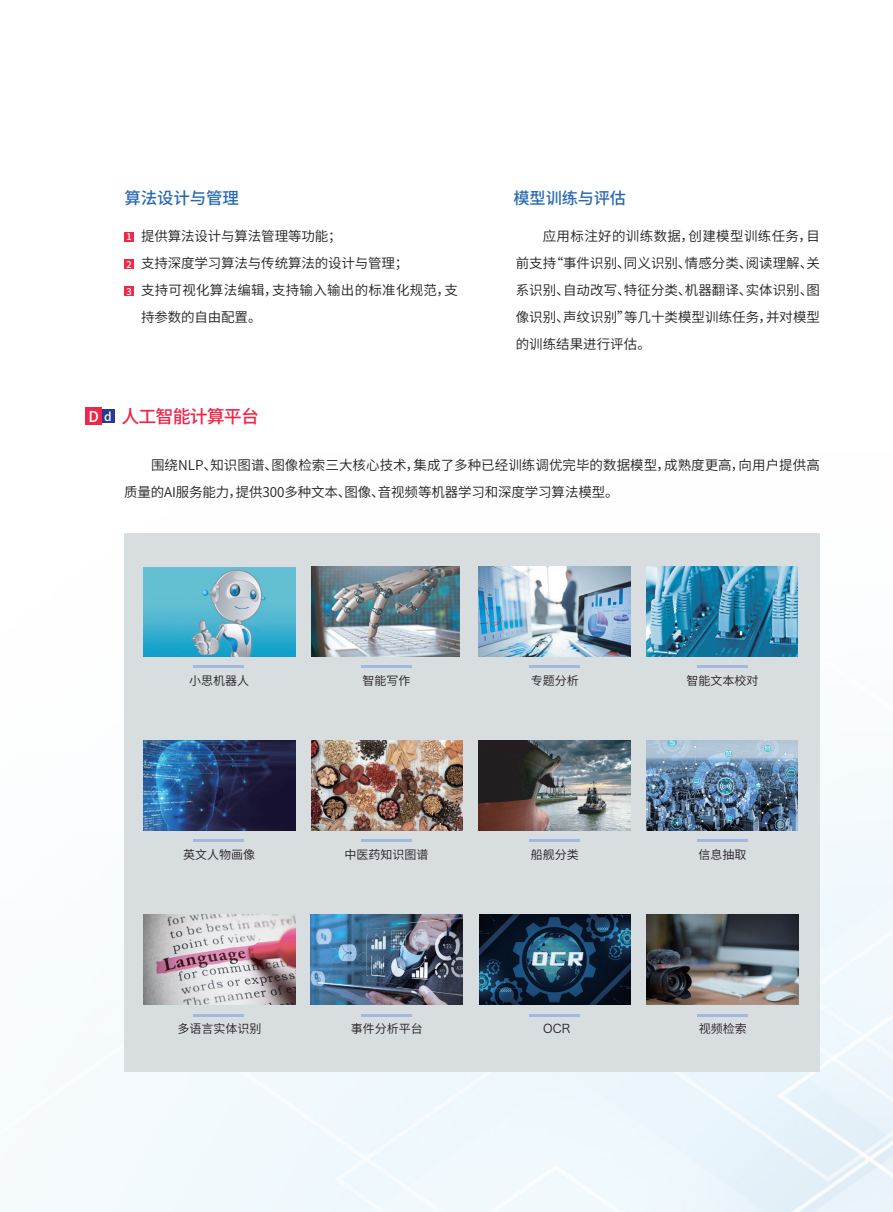
<style>
.page{position:relative;width:893px;height:1212px;background:#fff}
.page>*{position:absolute;margin:0;border:0;box-sizing:border-box;transform-origin:0 0}
.t1{font:23.7px "You She Biao Ti Hei";color:#e8eef5}
.t2{font:500 18px "Source Han Sans SC";letter-spacing:-.05em;color:#ed274a}
.t3{font:500 16.5px "Source Han Sans SC";letter-spacing:-.01em;color:#2869b3}
.t4{font:500 16.2px "Source Han Sans SC";letter-spacing:-.01em;color:#2869b3}
.t5{font:13.5px/27px "Source Han Sans SC";color:#231f20}
.t6{font:12px "Source Han Sans SC";color:#231f20}
.t7{font:12px "Hiragino Sans GB W3";color:#231f20}
.t8{font:500 9.3px "Source Han Sans SC";color:#fff}
.s1{font-size:15px;color:#fff}
.s2{font-size:12px;color:#fff}
</style>
<div class="page">
<div style="left:101px;top:410px;width:13px;height:13px;background:#29398d"></div>
<div style="left:86px;top:407px;width:16px;height:18px;background:#ed274a"></div>
<div style="left:124px;top:232px;width:10px;height:10px;background:#ed2a47"></div>
<div style="left:124px;top:259px;width:10px;height:10px;background:#ed2a47"></div>
<div style="left:124px;top:286px;width:10px;height:10px;background:#ed2a47"></div>
<div style="left:124px;top:533px;width:695px;height:538px;background:#d8dde0"></div>
<hr style="left:193px;top:665px;width:51px;height:2px;background:#a2b8df">
<hr style="left:361px;top:665px;width:51px;height:2px;background:#a2b8df">
<hr style="left:529px;top:665px;width:51px;height:2px;background:#a2b8df">
<hr style="left:697px;top:665px;width:51px;height:2px;background:#a2b8df">
<hr style="left:193px;top:839px;width:51px;height:3px;background:#a2b8df">
<hr style="left:361px;top:839px;width:51px;height:3px;background:#a2b8df">
<hr style="left:529px;top:839px;width:51px;height:3px;background:#a2b8df">
<hr style="left:697px;top:839px;width:51px;height:3px;background:#a2b8df">
<hr style="left:193px;top:1014px;width:51px;height:2px;background:#a2b8df">
<hr style="left:361px;top:1014px;width:51px;height:2px;background:#a2b8df">
<hr style="left:529px;top:1014px;width:51px;height:2px;background:#a2b8df">
<hr style="left:697px;top:1014px;width:51px;height:2px;background:#a2b8df">
<img style="left:144px;top:567px;width:151px;height:90px">
<img style="left:311px;top:567px;width:148px;height:90px">
<img style="left:479px;top:567px;width:151px;height:90px">
<img style="left:646px;top:567px;width:152px;height:90px">
<img style="left:144px;top:740px;width:151px;height:90px">
<img style="left:311px;top:740px;width:152px;height:90px">
<img style="left:479px;top:740px;width:151px;height:90px">
<img style="left:646px;top:740px;width:152px;height:90px">
<img style="left:144px;top:915px;width:151px;height:90px">
<img style="left:646px;top:915px;width:152px;height:90px">
<img style="left:311px;top:915px;width:151px;height:90px">
<img style="left:479px;top:915px;width:152px;height:90px">
<p class="t3" style="left:124px;top:188px;width:116px">算法设计与管理</p>
<p class="t4" style="left:513px;top:188px;width:114px">模型训练与评估</p>
<p class="t8" style="left:126px;top:231px;width:7px">1</p>
<p class="t8" style="left:126px;top:259px;width:7px">2</p>
<p class="t8" style="left:126px;top:286px;width:7px">3</p>
<p class="t5" style="left:516px;top:223px;width:306px;text-align:justify;text-indent:27px">应用标注好的训练数据，创建模型训练任务，目前支持“事件识别、同义识别、情感分类、阅读理解、关系识别、自动改写、特征分类、机器翻译、实体识别、图像识别、声纹识别”等几十类模型训练任务，并对模型的训练结果进行评估。</p>
<p class="t5" style="left:141px;top:223px;width:318px">提供算法设计与算法管理等功能；<br>支持深度学习算法与传统算法的设计与管理；<br>支持可视化算法编辑，支持输入输出的标准化规范，支持参数的自由配置。</p>
<h2 class="t2" style="left:89px;top:407px;width:172px"><span class="s1">D</span> <span class="s2">d</span> 人工智能计算平台</h2>
<p class="t5" style="left:124px;top:452px;width:697px;text-indent:27px">围绕NLP、知识图谱、图像检索三大核心技术，集成了多种已经训练调优完毕的数据模型，成熟度更高，向用户提供高质量的AI服务能力，提供300多种文本、图像、音视频等机器学习和深度学习算法模型。</p>
<p class="t6" style="left:189px;top:674px;width:61px">小思机器人</p>
<p class="t6" style="left:362px;top:674px;width:49px">智能写作</p>
<p class="t6" style="left:531px;top:674px;width:49px">专题分析</p>
<p class="t6" style="left:686px;top:674px;width:73px">智能文本校对</p>
<p class="t6" style="left:183px;top:847px;width:73px">英文人物画像</p>
<p class="t6" style="left:344px;top:847px;width:85px">中医药知识图谱</p>
<p class="t6" style="left:531px;top:847px;width:49px">船舰分类</p>
<p class="t6" style="left:698px;top:847px;width:49px">信息抽取</p>
<h1 class="t1" style="left:531px;top:944px;width:55px">OCR</h1>
<p class="t6" style="left:177px;top:1022px;width:85px">多语言实体识别</p>
<p class="t6" style="left:351px;top:1022px;width:73px">事件分析平台</p>
<p class="t7" style="left:543px;top:1021px;width:29px">OCR</p>
<p class="t6" style="left:699px;top:1022px;width:49px">视频检索</p>
</div>
